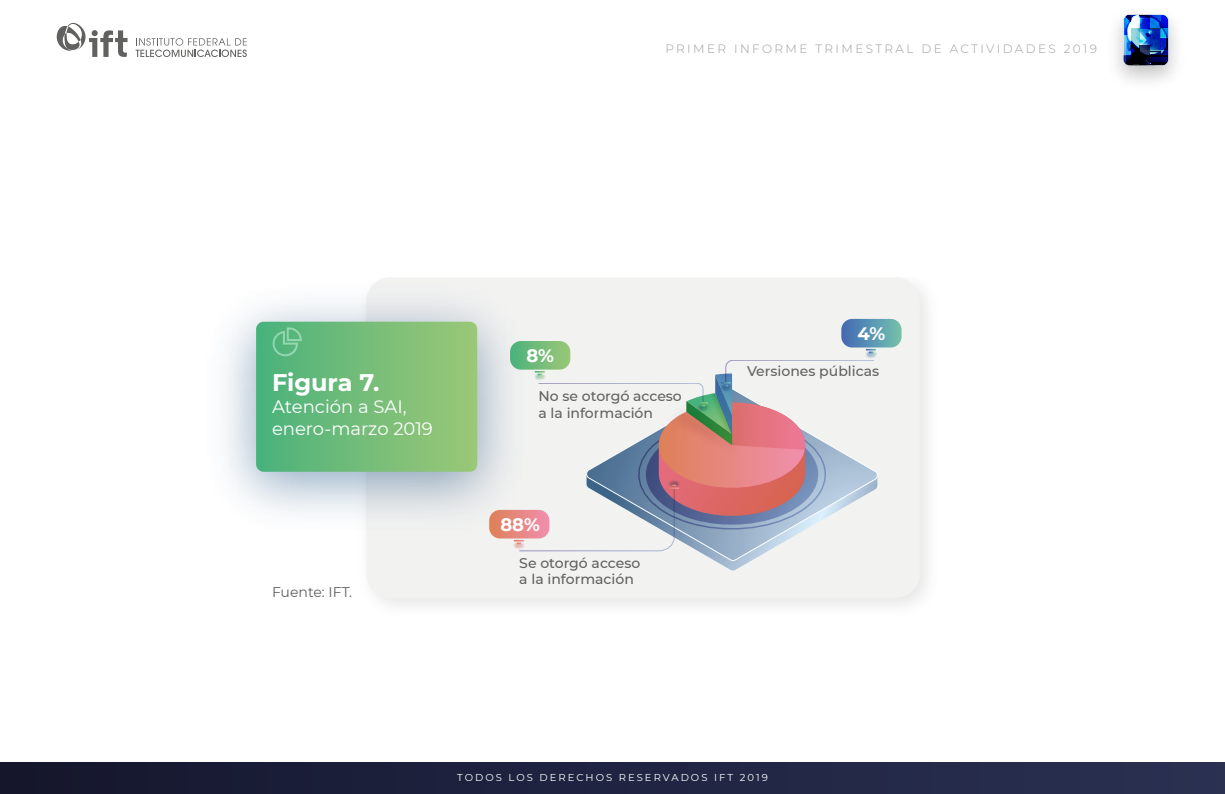
<style>
.page{position:relative;width:1225px;height:794px;background:#fff}
.page>*{position:absolute;margin:0;border:0;box-sizing:border-box;transform-origin:0 0}
.t1{font:700 24px "Montserrat";color:#fff}
.t2{font:18px/21.6px "Montserrat";color:#fff}
.t3{font:700 18px "Montserrat";color:#fff}
.t4{font:500 14px/16.8px "Montserrat";color:#616160}
.t5{font:14px "Montserrat";color:#616160}
.t6{font:300 12px "Montserrat";letter-spacing:.2em;color:#9d9d9c}
.t7{font:10px "Montserrat";letter-spacing:.2em;color:#fff}
</style>
<div class="page">
<img style="left:1116px;top:14px;width:60px;height:68px">
<svg style="left:1123px;top:15px;width:44px;height:50px;background:#2c55a0"></svg>
<div style="left:0;top:762px;width:1224px;height:31px;background:linear-gradient(to right,#15172e,#2a3153)"></div>
<svg style="left:136px;top:38px;width:111px;height:19px"></svg>
<svg style="left:56px;top:22px;width:71px;height:35px"></svg>
<div style="left:366px;top:277px;width:553px;height:320px;background:#f2f2f1;border-radius:24px"></div>
<img style="left:225px;top:278px;width:264px;height:273px">
<svg style="left:256px;top:321px;width:221px;height:150px;background:#72bc7a"></svg>
<img style="left:442px;top:470px;width:154px;height:142px">
<img style="left:463px;top:301px;width:26px;height:150px">
<img style="left:597px;top:550px;width:153px;height:8px">
<svg style="left:489px;top:319px;width:412px;height:231px"></svg>
<p class="t6" style="left:665px;top:41px;width:433px">PRIMER INFORME TRIMESTRAL DE ACTIVIDADES 2019</p>
<h1 class="t1" style="left:272px;top:365px;width:109px">Figura 7.</h1>
<p class="t2" style="left:272px;top:395px;width:162px">Atención a SAI, enero-marzo 2019</p>
<p class="t5" style="left:272px;top:582px;width:82px">Fuente: IFT.</p>
<p class="t3" style="left:526px;top:342px;width:29px">8%</p>
<p class="t4" style="left:538px;top:387px;width:145px">No se otorgó acceso a la información</p>
<p class="t3" style="left:500px;top:511px;width:41px">88%</p>
<p class="t4" style="left:519px;top:553px;width:122px">Se otorgó acceso a la información</p>
<p class="t3" style="left:857px;top:320px;width:29px">4%</p>
<p class="t4" style="left:747px;top:362px;width:133px">Versiones públicas</p>
<p class="t7" style="left:457px;top:769px;width:312px">TODOS LOS DERECHOS RESERVADOS IFT 2019</p>
</div>
